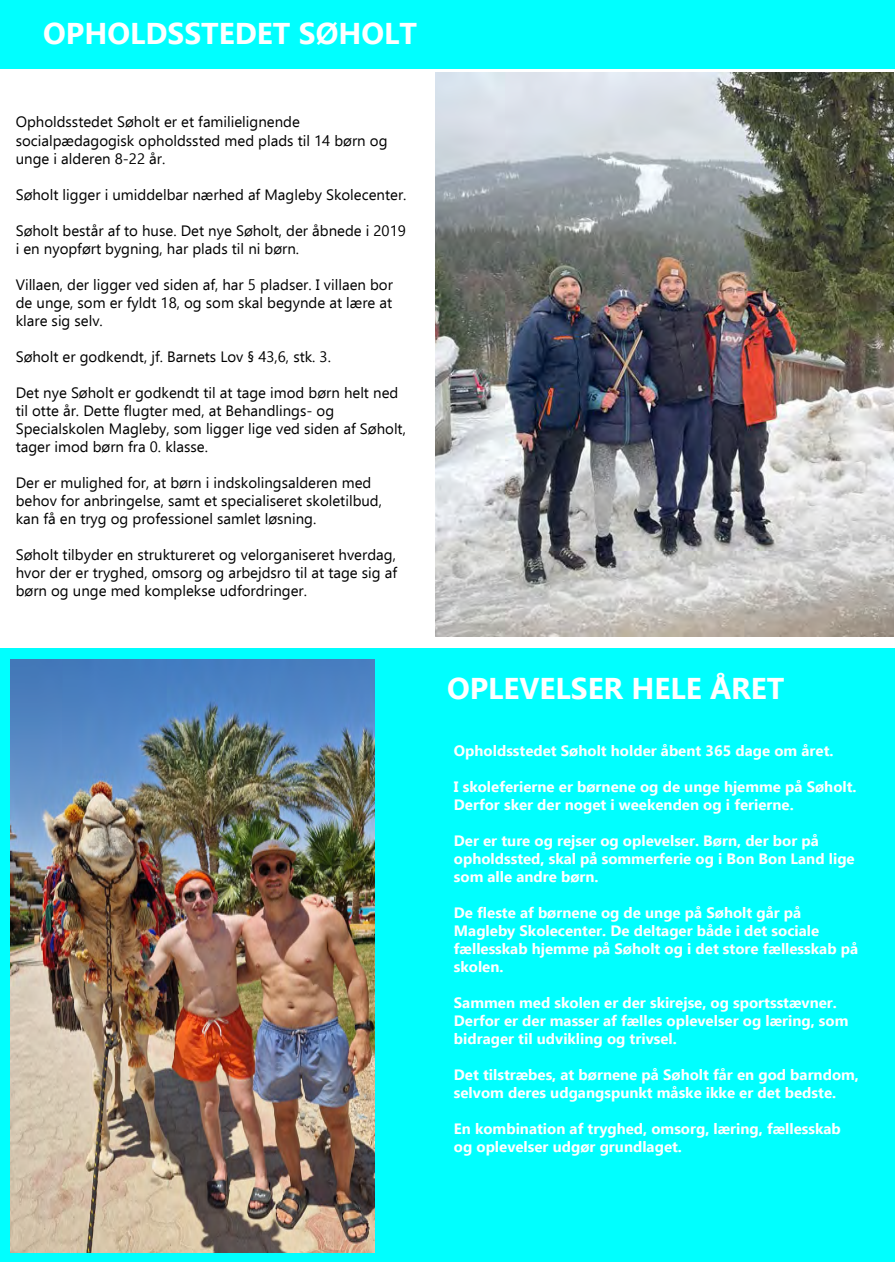
<style>
.page{position:relative;width:895px;height:1266px;background:#fff}
.page>*{position:absolute;margin:0;border:0;box-sizing:border-box;transform-origin:0 0}
.t1{font:700 30px "Ebrima";color:#fff}
.t2{font:15px/18px "Ebrima";color:#000}
.t3{font:700 15px/18px "Ebrima";color:#fff}
</style>
<div class="page">
<div style="left:0;top:0;width:894px;height:68px;background:#0ff"></div>
<div style="left:0;top:648px;width:894px;height:613px;background:#0ff"></div>
<img style="left:435px;top:73px;width:457px;height:563px">
<img style="left:11px;top:659px;width:363px;height:593px">
<h1 class="t1" style="left:43px;top:10px;width:375px">OPHOLDSSTEDET SØHOLT</h1>
<p class="t2" style="left:16px;top:113px;width:373px">Opholdsstedet Søholt er et familielignende socialpædagogisk opholdssted med plads til 14 børn og unge i alderen 8-22 år.</p>
<p class="t2" style="left:16px;top:185px;width:392px">Søholt ligger i umiddelbar nærhed af Magleby Skolecenter.</p>
<p class="t2" style="left:16px;top:221px;width:391px">Søholt består af to huse. Det nye Søholt, der åbnede i 2019 i en nyopført bygning, har plads til ni børn.</p>
<p class="t2" style="left:16px;top:275px;width:379px;text-align:justify">Villaen, der ligger ved siden af, har 5 pladser. I villaen bor de unge, som er fyldt 18, og som skal begynde at lære at klare sig selv.</p>
<p class="t2" style="left:16px;top:347px;width:317px">Søholt er godkendt, jf. Barnets Lov § 43,6, stk. 3.</p>
<p class="t2" style="left:16px;top:383px;width:392px">Det nye Søholt er godkendt til at tage imod børn helt ned til otte år. Dette flugter med, at Behandlings- og Specialskolen Magleby, som ligger lige ved siden af Søholt, tager imod børn fra 0. klasse.</p>
<p class="t2" style="left:16px;top:473px;width:368px">Der er mulighed for, at børn i indskolingsalderen med behov for anbringelse, samt et specialiseret skoletilbud, kan få en tryg og professionel samlet løsning.</p>
<p class="t2" style="left:16px;top:545px;width:383px;text-align:justify">Søholt tilbyder en struktureret og velorganiseret hverdag, hvor der er tryghed, omsorg og arbejdsro til at tage sig af børn og unge med komplekse udfordringer.</p>
<h1 class="t1" style="left:447px;top:664px;width:339px">OPLEVELSER HELE ÅRET</h1>
<p class="t3" style="left:454px;top:740px;width:381px">Opholdsstedet Søholt holder åbent 365 dage om året.</p>
<p class="t3" style="left:454px;top:776px;width:404px">I skoleferierne er børnene og de unge hjemme på Søholt.<br>Derfor sker der noget i weekenden og i ferierne.</p>
<p class="t3" style="left:454px;top:830px;width:402px">Der er ture og rejser og oplevelser. Børn, der bor på opholdssted, skal på sommerferie og i Bon Bon Land lige som alle andre børn.</p>
<p class="t3" style="left:454px;top:902px;width:406px">De fleste af børnene og de unge på Søholt går på Magleby Skolecenter. De deltager både i det sociale fællesskab hjemme på Søholt og i det store fællesskab på skolen.</p>
<p class="t3" style="left:454px;top:992px;width:396px">Sammen med skolen er der skirejse, og sportsstævner.<br>Derfor er der masser af fælles oplevelser og læring, som bidrager til udvikling og trivsel.</p>
<p class="t3" style="left:454px;top:1064px;width:406px">Det tilstræbes, at børnene på Søholt får en god barndom, selvom deres udgangspunkt måske ikke er det bedste.</p>
<p class="t3" style="left:454px;top:1118px;width:388px">En kombination af tryghed, omsorg, læring, fællesskab og oplevelser udgør grundlaget.</p>
</div>
